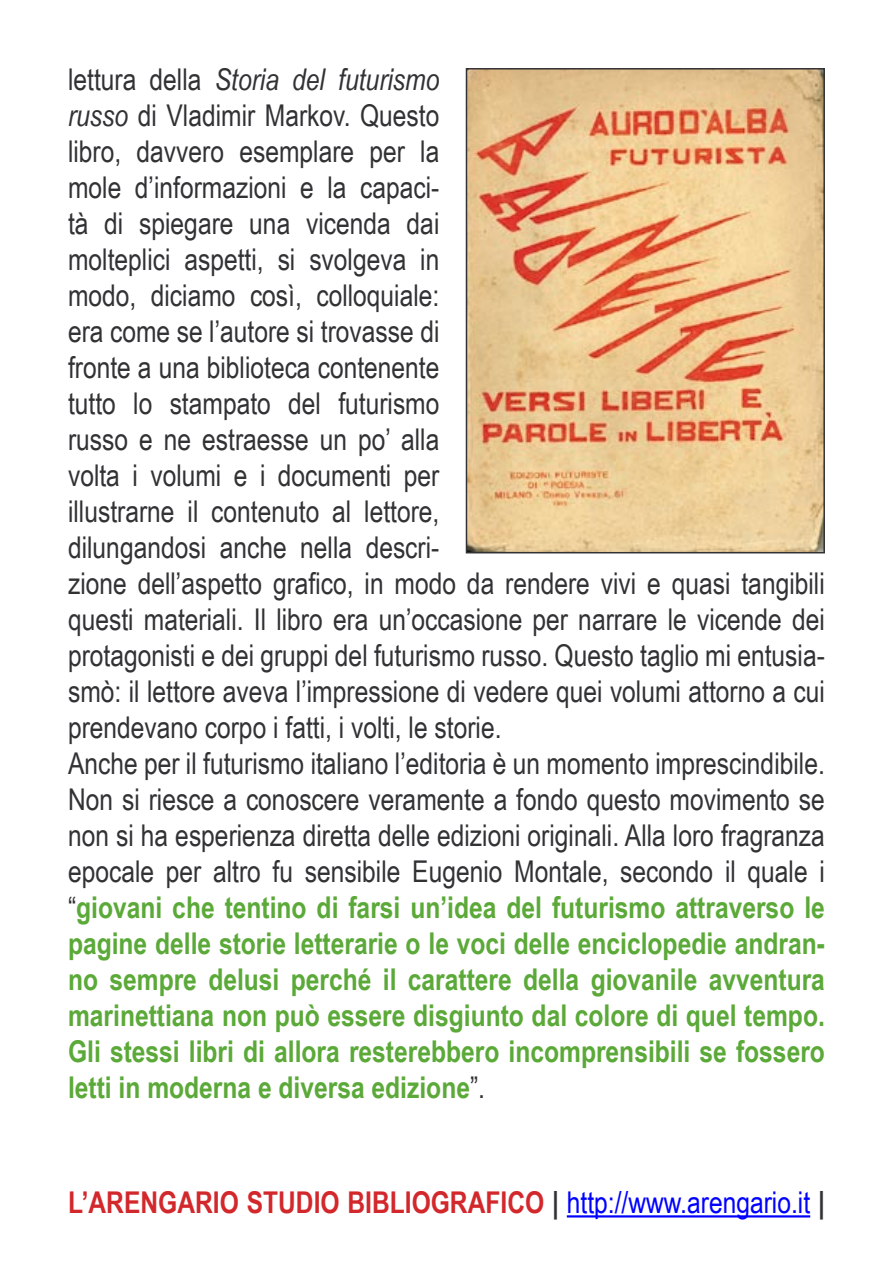
<style>
.page{position:relative;width:893px;height:1263px;background:#fff}
.page>*{position:absolute;margin:0;border:0;box-sizing:border-box;transform-origin:0 0}
.t1{font:30px/36px "Arial Narrow";color:#323235}
.t2{font:700 30px/36px "Arial Narrow";color:#5ba938;text-align:justify}
.t3{font:700 30px "Arial Narrow";color:#d2282c}
.s1{font-style:italic}
.s2{font-weight:400;color:#323235}
.s3{color:#323235}
.s4{font-weight:400;color:#00f}
</style>
<div class="page">
<hr style="left:567px;top:1215px;width:243px;height:2px;background:#00f">
<img style="left:468px;top:70px;width:355px;height:481px">
<p class="t1" style="left:68px;top:60px;width:758px">lettura della <span class="s1">Storia del futurismo<br>russo</span> di Vladimir Markov. Questo<br>libro, davvero esemplare per la<br>mole d’informazioni e la capaci-<br>tà di spiegare una vicenda dai<br>molteplici aspetti, si svolgeva in<br>modo, diciamo così, colloquiale:<br>era come se l’autore si trovasse di<br>fronte a una biblioteca contenente<br>tutto lo stampato del futurismo<br>russo e ne estraesse un po’ alla<br>volta i volumi e i documenti per<br>illustrarne il contenuto al lettore,<br>dilungandosi anche nella descri-<br>zione dell’aspetto grafico, in modo da rendere vivi e quasi tangibili questi materiali. Il libro era un’occasione per narrare le vicende dei protagonisti e dei gruppi del futurismo russo. Questo taglio mi entusia&shy;smò: il lettore aveva l’impressione di vedere quei volumi attorno a cui prendevano corpo i fatti, i volti, le storie.</p>
<p class="t2" style="left:68px;top:744px;width:758px"><span class="s2">Anche per il futurismo italiano l’editoria è un momento imprescindibile.<br>Non si riesce a conoscere veramente a fondo questo movimento se non si ha esperienza diretta delle edizioni originali. Alla loro fragranza epocale per altro fu sensibile Eugenio Montale, secondo il quale i “</span>giovani che tentino di farsi un’idea del futurismo attraverso le pagine delle storie letterarie o le voci delle enciclopedie andran&shy;no sempre delusi perché il carattere della giovanile avventura marinettiana non può essere disgiunto dal colore di quel tempo.<br>Gli stessi libri di allora resterebbero incomprensibili se fossero letti in moderna e diversa edizione<span class="s2">”.</span></p>
<p class="t3" style="left:68px;top:1180px;width:758px">L’ARENGARIO STUDIO BIBLIOGRAFICO <span class="s3">|</span> <span class="s4">http://www.arengario.it</span> <span class="s3">|</span></p>
</div>
